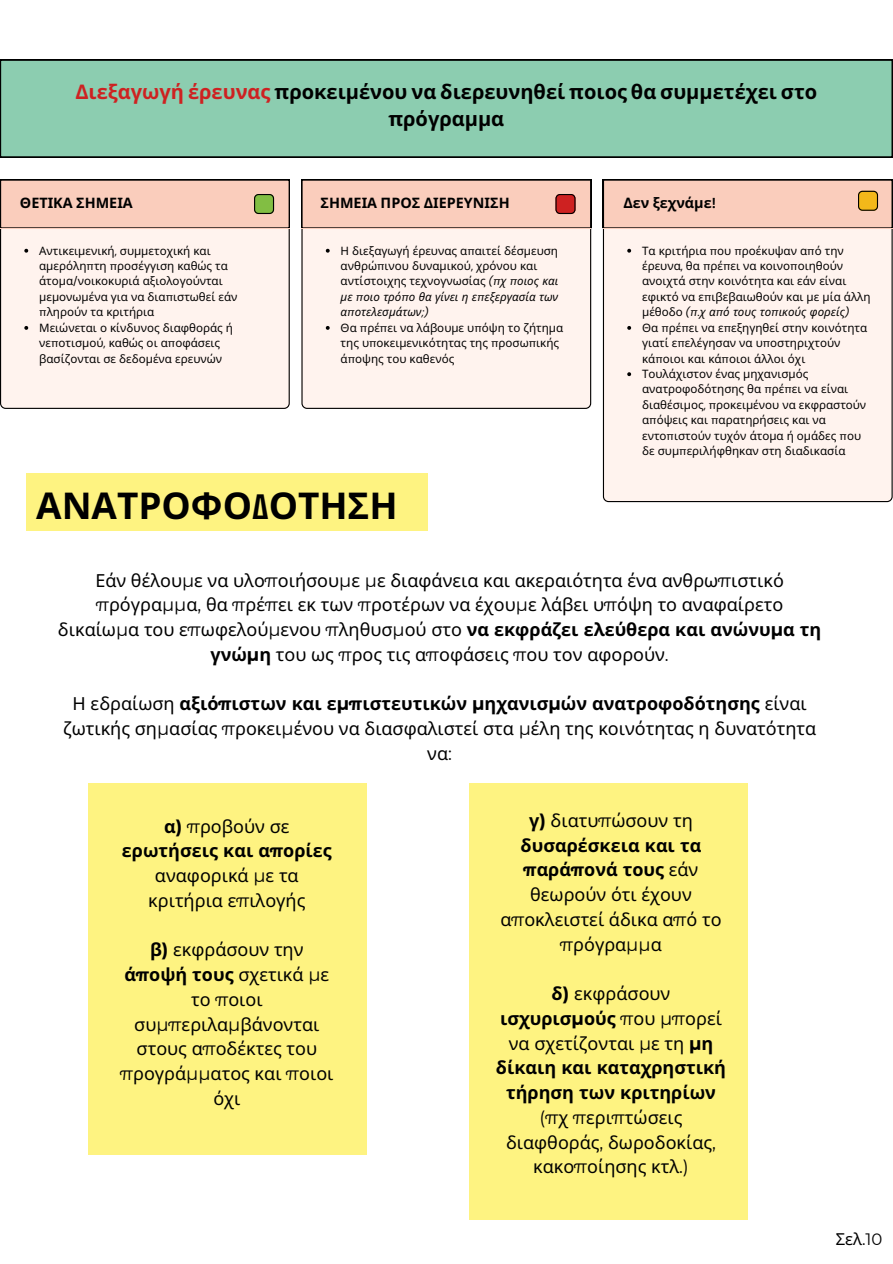
<style>
.page{position:relative;width:893px;height:1264px;background:#fff}
.page>*{position:absolute;margin:0;border:0;box-sizing:border-box;transform-origin:0 0}
.t1{font:700 36.9px "Noto Sans";color:#000}
.t2{font:700 20.1px/27px "Noto Sans";color:#000;text-align:center}
.t3{font:18px/24.8px "Noto Sans";color:#000;text-align:center}
.t4{font:16.5px "Noto Sans";color:#000}
.t5{font:700 14.4px "Noto Sans";color:#000}
.t6{font:11.55px/15.5px "Noto Sans";color:#000}
.s1{color:#ce2121}
.s2{font-family:"DM Sans"}
.s3{font-family:"DM Sans";font-style:italic}
.s4{font-style:italic}
.s5{font-family:"Antonio"}
.s6{font-family:"Montserrat"}
.s7{font-weight:700}
.s8{font-family:"Montserrat";font-weight:700}
</style>
<div class="page">
<div style="left:0;top:60px;width:892px;height:97px;background:#8ccdb0"></div>
<div style="left:0;top:228px;width:290px;height:181px;background:#fff3ee"></div>
<div style="left:301px;top:228px;width:290px;height:181px;background:#fff3ee"></div>
<div style="left:603px;top:228px;width:289px;height:274px;background:#fff3ee"></div>
<svg style="left:0;top:179px;width:290px;height:49px;background:#e7bfad"></svg>
<svg style="left:301px;top:179px;width:290px;height:49px;background:#e9bcac"></svg>
<svg style="left:603px;top:179px;width:289px;height:49px;background:#ebc0ad"></svg>
<svg style="left:24px;top:249px;width:4px;height:4px"></svg>
<svg style="left:24px;top:326px;width:4px;height:4px"></svg>
<svg style="left:326px;top:249px;width:3px;height:4px"></svg>
<svg style="left:326px;top:326px;width:3px;height:4px"></svg>
<svg style="left:627px;top:249px;width:4px;height:4px"></svg>
<svg style="left:627px;top:326px;width:4px;height:4px"></svg>
<svg style="left:627px;top:372px;width:4px;height:4px"></svg>
<div style="left:26px;top:473px;width:402px;height:58px;background:#fef381"></div>
<div style="left:88px;top:783px;width:278px;height:371px;background:#fef381"></div>
<div style="left:469px;top:783px;width:278px;height:436px;background:#fef381"></div>
<p class="t2" style="left:75px;top:78px;width:743px"><span class="s1">Διεξαγωγή έρευνας</span> προκειμένου να διερευνηθεί ποιος θα συμμετέχει στο πρόγραμμα</p>
<p class="t5" style="left:20px;top:193px;width:114px">ΘΕΤΙΚΑ ΣΗΜΕΙΑ</p>
<p class="t5" style="left:320px;top:193px;width:191px">ΣΗΜΕΙΑ ΠΡΟΣ ΔΙΕΡΕΥΝΙΣΗ</p>
<p class="t5" style="left:623px;top:193px;width:94px">Δεν ξεχνάμε<span class="s2">!</span></p>
<p class="t6" style="left:39px;top:242px;width:200px">Αντικειμενική<span class="s2">,</span> συμμετοχική και αμερόλη<span class="s2">π</span>τη <span class="s2">π</span>ροσέγγιση καθώς τα άτομα<span class="s2">/</span>νοικοκυριά αξιολογούνται μεμονωμένα για να δια<span class="s2">π</span>ιστωθεί εάν <span class="s2">π</span>ληρούν τα κριτήρια</p>
<p class="t6" style="left:39px;top:319px;width:195px">Μειώνεται ο κίνδυνος διαφθοράς ή νε<span class="s2">π</span>οτισμού<span class="s2">,</span> καθώς οι α<span class="s2">π</span>οφάσεις βασίζονται σε δεδομένα ερευνών</p>
<p class="t6" style="left:340px;top:242px;width:219px">Η διεξαγωγή έρευνας α<span class="s2">π</span>αιτεί δέσμευση ανθρώ<span class="s2">π</span>ινου δυναμικού<span class="s2">,</span> χρόνου και αντίστοιχης τεχνογνωσίας <span class="s3">(π</span><span class="s4">χ</span> <span class="s3">π</span><span class="s4">οιος και με</span> <span class="s3">π</span><span class="s4">οιο τρό</span><span class="s3">π</span><span class="s4">ο θα γίνει η ε</span><span class="s3">π</span><span class="s4">εξεργασία των α</span><span class="s3">π</span><span class="s4">οτελεσμάτων</span><span class="s3">;)</span></p>
<p class="t6" style="left:340px;top:319px;width:224px">Θα <span class="s2">π</span>ρέ<span class="s2">π</span>ει να λάβουμε υ<span class="s2">π</span>όψη το ζήτημα της υ<span class="s2">π</span>οκειμενικότητας της <span class="s2">π</span>ροσω<span class="s2">π</span>ικής ά<span class="s2">π</span>οψης του καθενός</p>
<p class="t6" style="left:642px;top:242px;width:230px">Τα κριτήρια <span class="s2">π</span>ου <span class="s2">π</span>ροέκυψαν α<span class="s2">π</span>ό την έρευνα<span class="s2">,</span> θα <span class="s2">π</span>ρέ<span class="s2">π</span>ει να κοινο<span class="s2">π</span>οιηθούν ανοιχτά στην κοινότητα και εάν είναι εφικτό να ε<span class="s2">π</span>ιβεβαιωθούν και με μία άλλη μέθοδο <span class="s3">(π.</span><span class="s4">χ α</span><span class="s3">π</span><span class="s4">ό τους το</span><span class="s3">π</span><span class="s4">ικούς φορείς</span><span class="s3">)</span></p>
<p class="t6" style="left:642px;top:319px;width:227px">Θα <span class="s2">π</span>ρέ<span class="s2">π</span>ει να ε<span class="s2">π</span>εξηγηθεί στην κοινότητα γιατί ε<span class="s2">π</span>ελέγησαν να υ<span class="s2">π</span>οστηριχτούν κά<span class="s2">π</span>οιοι και κά<span class="s2">π</span>οιοι άλλοι όχι</p>
<p class="t6" style="left:642px;top:366px;width:226px">Τουλάχιστον ένας μηχανισμός ανατροφοδότησης θα <span class="s2">π</span>ρέ<span class="s2">π</span>ει να είναι διαθέσιμος<span class="s2">, π</span>ροκειμένου να εκφραστούν α<span class="s2">π</span>όψεις και <span class="s2">π</span>αρατηρήσεις και να εντο<span class="s2">π</span>ιστούν τυχόν άτομα ή ομάδες <span class="s2">π</span>ου δε συμ<span class="s2">π</span>εριλήφθηκαν στη διαδικασία</p>
<p class="t1" style="left:36px;top:479px;width:363px">ΑΝΑΤΡΟΦΟ<span class="s5">Δ</span>ΟΤΗΣΗ</p>
<p class="t3" style="left:58px;top:567px;width:764px">Εάν θέλου<span class="s6">μ</span>ε να υλο<span class="s6">π</span>οιήσου<span class="s6">μ</span>ε <span class="s6">μ</span>ε διαφάνεια και ακεραιότητα ένα ανθρω<span class="s6">π</span>ιστικό <span class="s6">π</span>ρόγρα<span class="s6">μμ</span>α<span class="s6">,</span> θα <span class="s6">π</span>ρέ<span class="s6">π</span>ει εκ των <span class="s6">π</span>ροτέρων να έχου<span class="s6">μ</span>ε λάβει υ<span class="s6">π</span>όψη το αναφαίρετο δικαίω<span class="s6">μ</span>α του ε<span class="s6">π</span>ωφελού<span class="s6">μ</span>ενου <span class="s6">π</span>ληθυσ<span class="s6">μ</span>ού στο <span class="s7">να εκφράζει ελεύθερα και ανώνυ</span><span class="s8">μ</span><span class="s7">α τη γνώ</span><span class="s8">μ</span><span class="s7">η</span> του ως <span class="s6">π</span>ρος τις α<span class="s6">π</span>οφάσεις <span class="s6">π</span>ου τον αφορούν<span class="s6">.</span></p>
<p class="t3" style="left:63px;top:691px;width:754px">Η εδραίωση <span class="s7">αξιό</span><span class="s8">π</span><span class="s7">ιστων και ε</span><span class="s8">μπ</span><span class="s7">ιστευτικών</span> <span class="s8">μ</span><span class="s7">ηχανισ</span><span class="s8">μ</span><span class="s7">ών ανατροφοδότησης</span> είναι ζωτικής ση<span class="s6">μ</span>ασίας <span class="s6">π</span>ροκει<span class="s6">μ</span>ένου να διασφαλιστεί στα <span class="s6">μ</span>έλη της κοινότητας η δυνατότητα να<span class="s6">:</span></p>
<p class="t3" style="left:122px;top:813px;width:211px"><span class="s7">α</span><span class="s8">)</span> <span class="s6">π</span>ροβούν σε <span class="s7">ερωτήσεις και α</span><span class="s8">π</span><span class="s7">ορίες </span>αναφορικά <span class="s6">μ</span>ε τα κριτήρια ε<span class="s6">π</span>ιλογής</p>
<p class="t3" style="left:120px;top:937px;width:215px"><span class="s7">β</span><span class="s8">)</span> εκφράσουν την <span class="s7">ά</span><span class="s8">π</span><span class="s7">οψή τους</span> σχετικά <span class="s6">μ</span>ε το <span class="s6">π</span>οιοι συ<span class="s6">μπ</span>εριλα<span class="s6">μ</span>βάνονται στους α<span class="s6">π</span>οδέκτες του <span class="s6">π</span>ρογρά<span class="s6">μμ</span>ατος και <span class="s6">π</span>οιοι όχι</p>
<p class="t3" style="left:500px;top:807px;width:223px"><span class="s7">γ</span><span class="s8">)</span> διατυ<span class="s6">π</span>ώσουν τη <span class="s7">δυσαρέσκεια και τα </span><span class="s8">π</span><span class="s7">αρά</span><span class="s8">π</span><span class="s7">ονά τους</span> εάν θεωρούν ότι έχουν α<span class="s6">π</span>οκλειστεί άδικα α<span class="s6">π</span>ό το <span class="s6">π</span>ρόγρα<span class="s6">μμ</span>α</p>
<p class="t3" style="left:496px;top:980px;width:232px"><span class="s7">δ</span><span class="s8">)</span> εκφράσουν <span class="s7">ισχυρισ</span><span class="s8">μ</span><span class="s7">ούς</span> <span class="s6">π</span>ου <span class="s6">μπ</span>ορεί να σχετίζονται <span class="s6">μ</span>ε τη <span class="s8">μ</span><span class="s7">η δίκαιη και καταχρηστική τήρηση των κριτηρίων </span><span class="s6">(π</span>χ <span class="s6">π</span>ερι<span class="s6">π</span>τώσεις διαφθοράς<span class="s6">,</span> δωροδοκίας<span class="s6">, </span>κακο<span class="s6">π</span>οίησης κτλ<span class="s6">.)</span></p>
<p class="t4" style="left:835px;top:1227px;width:48px">Σελ<span class="s6">.10</span></p>
</div>
